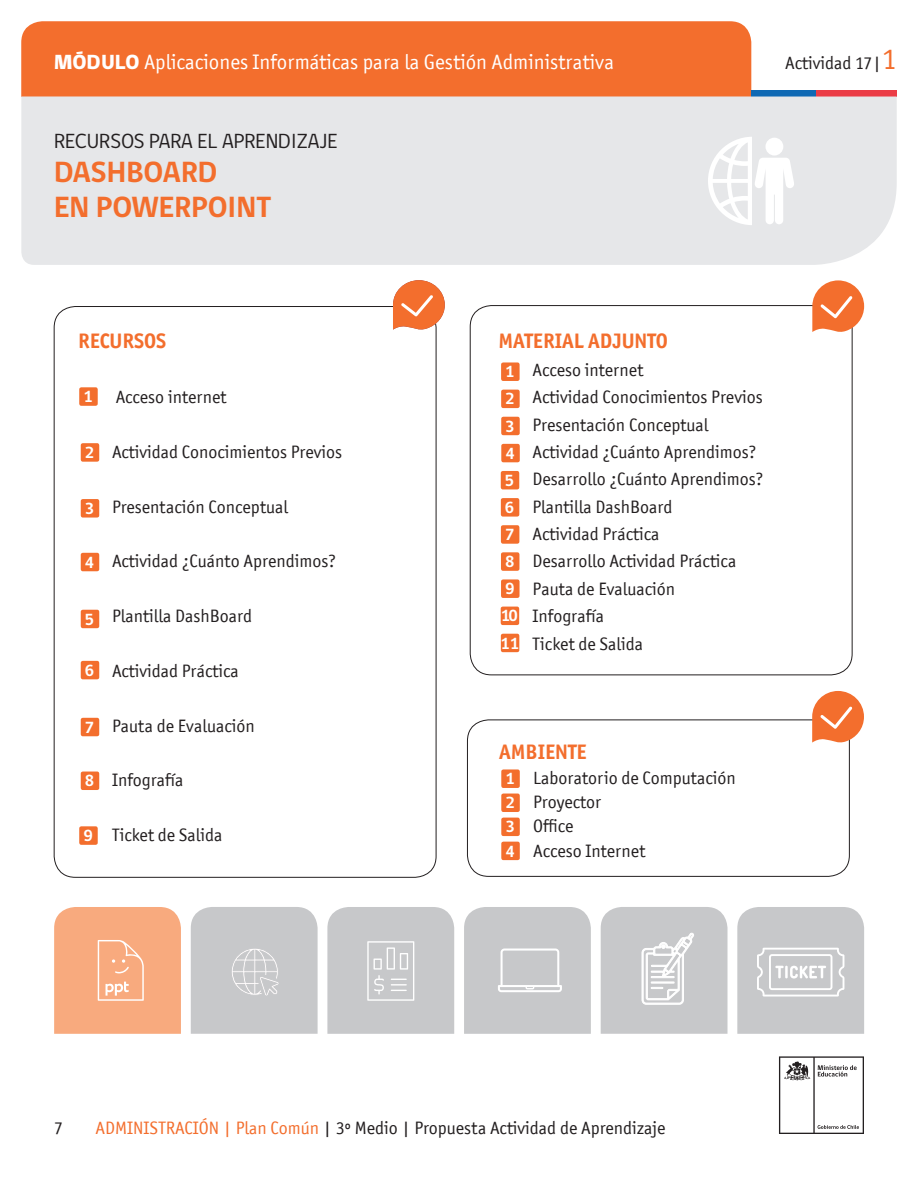
<style>
.page{position:relative;width:918px;height:1188px;background:#fff}
.page>*{position:absolute;margin:0;border:0;box-sizing:border-box;transform-origin:0 0}
.Nombre_de_act{font:700 30px "gob CL";color:#f36e2d}
.t1{font:21px "Officina San ITC";color:#fff}
.t2{font:700 21px "Officina San ITC";color:#f36e2d}
.t3{font:21px "gob CL";color:#231f20}
.t4{font:18px "Officina San ITC";color:#231f20}
.t5{font:700 16.5px "gob CL";color:#fff}
.s1{font-family:"gob CL";font-weight:800}
.s2{font-size:30px;color:#f36e2d}
.s3{color:#f36e2d}
</style>
<div class="page">
<svg style="left:779px;top:1056px;width:85px;height:78px"></svg>
<div style="left:21px;top:21px;width:730px;height:76px;background:#f36e2d"></div>
<div style="left:751px;top:90px;width:65px;height:7px;background:#0f69b4"></div>
<div style="left:816px;top:90px;width:81px;height:7px;background:#eb3c46"></div>
<div style="left:191px;top:907px;width:127px;height:127px;background:#c7c8ca"></div>
<div style="left:21px;top:97px;width:876px;height:168px;background:#e6e7e9"></div>
<svg style="left:708px;top:137px;width:86px;height:88px"></svg>
<svg style="left:54px;top:907px;width:127px;height:127px;background:#f8ad83"></svg>
<svg style="left:601px;top:907px;width:127px;height:127px;background:#cccdcf"></svg>
<svg style="left:737px;top:907px;width:127px;height:127px;background:#cbccce"></svg>
<svg style="left:327px;top:907px;width:127px;height:127px;background:#c9cacc"></svg>
<div style="left:464px;top:907px;width:127px;height:127px;background:#c7c8ca"></div>
<div style="left:467px;top:720px;width:383px;height:157px;border:1px solid #231f20;border-radius:21px"></div>
<svg style="left:393px;top:280px;width:52px;height:51px"></svg>
<svg style="left:812px;top:280px;width:52px;height:53px"></svg>
<svg style="left:812px;top:691px;width:52px;height:53px"></svg>
<div style="left:501px;top:769px;width:19px;height:19px;background:#f36e2d;border-radius:2px"></div>
<div style="left:501px;top:362px;width:19px;height:19px;background:#f36e2d;border-radius:2px"></div>
<div style="left:501px;top:794px;width:19px;height:18px;background:#f36e2d;border-radius:2px"></div>
<div style="left:501px;top:390px;width:19px;height:18px;background:#f36e2d;border-radius:2px"></div>
<div style="left:501px;top:818px;width:19px;height:18px;background:#f36e2d;border-radius:2px"></div>
<div style="left:501px;top:417px;width:19px;height:18px;background:#f36e2d;border-radius:2px"></div>
<div style="left:501px;top:842px;width:19px;height:18px;background:#f36e2d;border-radius:2px"></div>
<div style="left:501px;top:444px;width:19px;height:18px;background:#f36e2d;border-radius:2px"></div>
<div style="left:79px;top:387px;width:19px;height:19px;background:#f36e2d;border-radius:2px"></div>
<div style="left:81px;top:443px;width:18px;height:19px;background:#f36e2d;border-radius:2px"></div>
<div style="left:81px;top:499px;width:18px;height:19px;background:#f36e2d;border-radius:2px"></div>
<div style="left:81px;top:553px;width:18px;height:18px;background:#f36e2d;border-radius:2px"></div>
<div style="left:81px;top:610px;width:18px;height:18px;background:#f36e2d;border-radius:2px"></div>
<div style="left:501px;top:471px;width:18px;height:18px;background:#f36e2d;border-radius:2px"></div>
<div style="left:81px;top:661px;width:18px;height:18px;background:#f36e2d;border-radius:2px"></div>
<div style="left:501px;top:498px;width:18px;height:19px;background:#f36e2d;border-radius:2px"></div>
<div style="left:81px;top:718px;width:18px;height:18px;background:#f36e2d;border-radius:2px"></div>
<div style="left:501px;top:525px;width:18px;height:19px;background:#f36e2d;border-radius:2px"></div>
<div style="left:501px;top:634px;width:18px;height:18px;background:#f36e2d;border-radius:2px"></div>
<div style="left:81px;top:772px;width:18px;height:18px;background:#f36e2d;border-radius:2px"></div>
<div style="left:501px;top:552px;width:18px;height:19px;background:#f36e2d;border-radius:2px"></div>
<div style="left:79px;top:826px;width:19px;height:19px;background:#f36e2d;border-radius:2px"></div>
<div style="left:501px;top:579px;width:19px;height:19px;background:#f36e2d;border-radius:2px"></div>
<div style="left:501px;top:607px;width:18px;height:18px;background:#f36e2d;border-radius:2px"></div>
<p class="t1" style="left:54px;top:50px;width:562px"><span class="s1">MÓDULO</span> Aplicaciones Informáticas para la Gestión Administrativa</p>
<p class="t4" style="left:785px;top:53px;width:113px">Actividad 17|<span class="s2">1</span></p>
<p class="t3" style="left:54px;top:127px;width:285px">RECURSOS PARA EL APRENDIZAJE</p>
<p class="Nombre_de_act" style="left:54px;top:152px;width:165px">DASHBOARD</p>
<p class="Nombre_de_act" style="left:54px;top:186px;width:219px">EN POWERPOINT</p>
<p class="t2" style="left:78px;top:328px;width:90px">RECURSOS</p>
<p class="t5" style="left:83px;top:385px;width:11px">1</p>
<p class="t5" style="left:85px;top:441px;width:11px">2</p>
<p class="t5" style="left:85px;top:497px;width:11px">3</p>
<p class="t5" style="left:85px;top:551px;width:11px">4</p>
<p class="t5" style="left:85px;top:608px;width:11px">5</p>
<p class="t5" style="left:85px;top:659px;width:11px">6</p>
<p class="t5" style="left:85px;top:716px;width:11px">7</p>
<p class="t5" style="left:85px;top:770px;width:11px">8</p>
<p class="t5" style="left:83px;top:824px;width:11px">9</p>
<p class="t4" style="left:116px;top:387px;width:112px">Acceso internet</p>
<p class="t4" style="left:112px;top:441px;width:232px">Actividad Conocimientos Previos</p>
<p class="t4" style="left:112px;top:496px;width:177px">Presentación Conceptual</p>
<p class="t4" style="left:112px;top:551px;width:226px">Actividad ¿Cuánto Aprendimos?</p>
<p class="t4" style="left:112px;top:606px;width:142px">Plantilla DashBoard</p>
<p class="t4" style="left:112px;top:660px;width:128px">Actividad Práctica</p>
<p class="t4" style="left:112px;top:715px;width:144px">Pauta de Evaluación</p>
<p class="t4" style="left:112px;top:770px;width:73px">Infografía</p>
<p class="t4" style="left:112px;top:825px;width:112px">Ticket de Salida</p>
<p class="t2" style="left:499px;top:328px;width:171px">MATERIAL ADJUNTO</p>
<p class="t4" style="left:533px;top:359px;width:112px">Acceso internet</p>
<p class="t4" style="left:533px;top:387px;width:232px">Actividad Conocimientos Previos</p>
<p class="t4" style="left:533px;top:414px;width:177px">Presentación Conceptual</p>
<p class="t4" style="left:533px;top:441px;width:226px">Actividad ¿Cuánto Aprendimos?</p>
<p class="t4" style="left:533px;top:469px;width:232px">Desarrollo ¿Cuánto Aprendimos?</p>
<p class="t4" style="left:533px;top:496px;width:142px">Plantilla DashBoard</p>
<p class="t4" style="left:533px;top:524px;width:128px">Actividad Práctica</p>
<p class="t4" style="left:533px;top:551px;width:205px">Desarrollo Actividad Práctica</p>
<p class="t4" style="left:533px;top:578px;width:144px">Pauta de Evaluación</p>
<p class="t4" style="left:533px;top:606px;width:73px">Infografía</p>
<p class="t4" style="left:533px;top:633px;width:112px">Ticket de Salida</p>
<p class="t5" style="left:505px;top:361px;width:11px">1</p>
<p class="t5" style="left:505px;top:388px;width:11px">2</p>
<p class="t5" style="left:505px;top:415px;width:11px">3</p>
<p class="t5" style="left:505px;top:442px;width:11px">4</p>
<p class="t5" style="left:505px;top:469px;width:11px">5</p>
<p class="t5" style="left:505px;top:496px;width:11px">6</p>
<p class="t5" style="left:505px;top:523px;width:11px">7</p>
<p class="t5" style="left:505px;top:550px;width:11px">8</p>
<p class="t5" style="left:505px;top:578px;width:11px">9</p>
<p class="t5" style="left:501px;top:605px;width:19px">10</p>
<p class="t5" style="left:500px;top:632px;width:20px">11</p>
<p class="t2" style="left:499px;top:739px;width:89px">AMBIENTE</p>
<p class="t4" style="left:533px;top:767px;width:204px">Laboratorio de Computación</p>
<p class="t4" style="left:533px;top:791px;width:70px">Proyector</p>
<p class="t4" style="left:533px;top:816px;width:42px">Office</p>
<p class="t4" style="left:533px;top:840px;width:114px">Acceso Internet</p>
<p class="t5" style="left:505px;top:768px;width:11px">1</p>
<p class="t5" style="left:505px;top:792px;width:11px">2</p>
<p class="t5" style="left:505px;top:816px;width:11px">3</p>
<p class="t5" style="left:505px;top:840px;width:11px">4</p>
<p class="t4" style="left:54px;top:1118px;width:10px">7</p>
<p class="t4" style="left:95px;top:1118px;width:572px"><span class="s3">ADMINISTRACIÓN | Plan Común</span> | 3º Medio | Propuesta Actividad de Aprendizaje</p>
</div>
